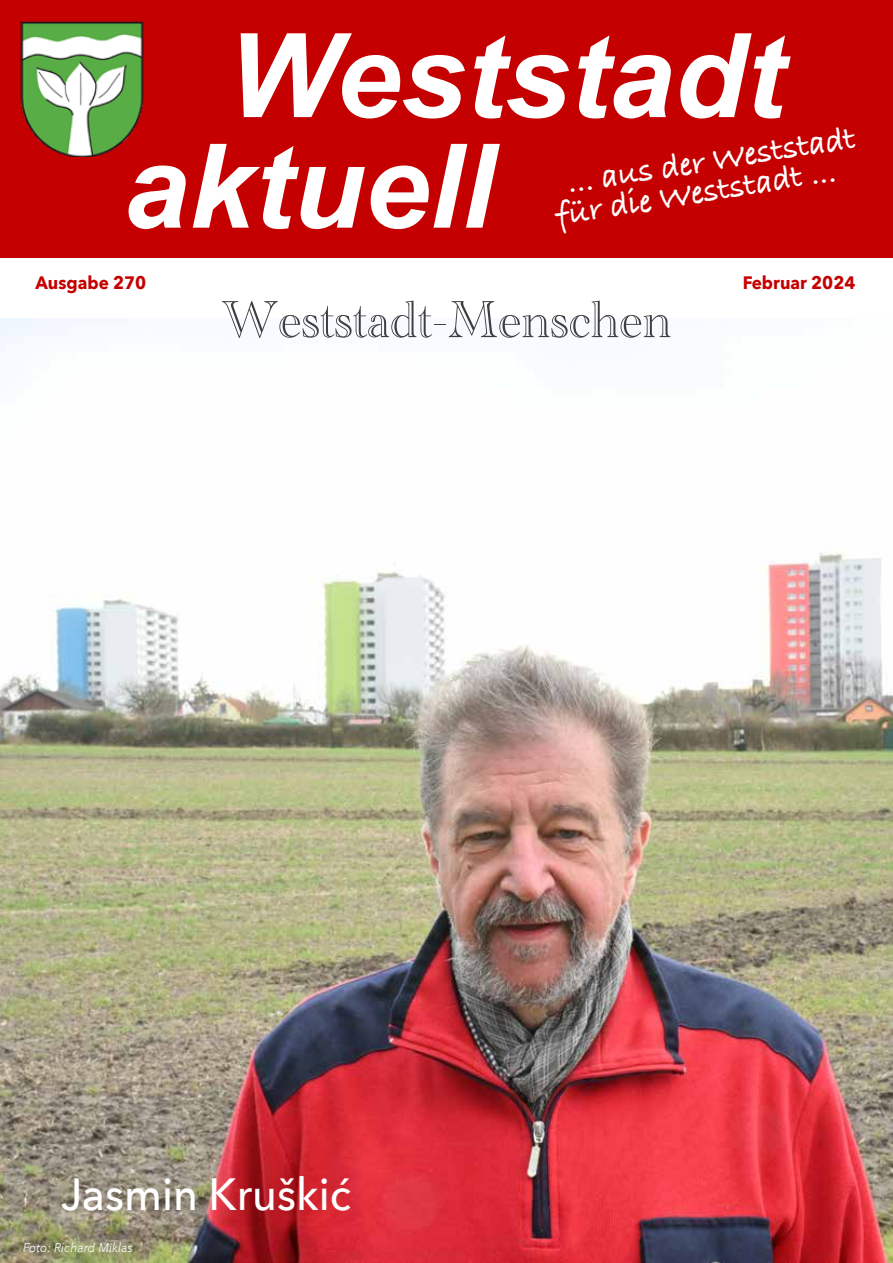
<style>
.page{position:relative;width:893px;height:1263px;background:#fff}
.page>*{position:absolute;margin:0;border:0;box-sizing:border-box;transform-origin:0 0}
.t1{font:italic 700 117px "Arial";color:#fff}
.Text{font:54px "Academy Engraved Let Plain";color:#3e3d40;scale:.95 1}
.Text_medium{font:500 45px "Avenir Next";color:#fff;scale:.95 1}
.Text-2{font:700 34.5px/30px "Bradley Hand ITCTT";color:#fff;scale:.95 1}
.Text_medium-2{font:700 18px "Avenir Next";color:#c50000;scale:.95 1}
.Bildunterschrift{font:italic 12.75px "Avenir Next";color:#f8f8f8;scale:.95 1}
</style>
<div class="page">
<img style="left:0;top:319px;width:893px;height:944px">
<div style="left:0;top:0;width:893px;height:257px;background:#c50000"></div>
<img style="left:20px;top:21px;width:124px;height:135px">
<svg style="left:15px;top:1225px;width:150px;height:38px;background:#919069"></svg>
<p class="t1" style="left:227px;top:0;width:558px">Weststadt</p>
<p class="t1" style="left:123px;top:111px;width:372px">aktuell</p>
<p class="Text-2" style="left:548px;top:169px;width:326px;text-indent:17px;rotate:-9deg">... aus der Weststadt für die Weststadt ...</p>
<p class="Text_medium-2" style="left:35px;top:267px;width:118px">Ausgabe 270</p>
<p class="Text_medium-2" style="left:743px;top:267px;width:120px">Februar 2024</p>
<p class="Text" style="left:221px;top:279px;width:475px">Weststadt-Menschen</p>
<p class="Text_medium" style="left:61px;top:1156px;width:307px">Jasmin Kruškić</p>
<p class="Bildunterschrift" style="left:23px;top:1236px;width:117px">Foto: Richard Miklas</p>
</div>
